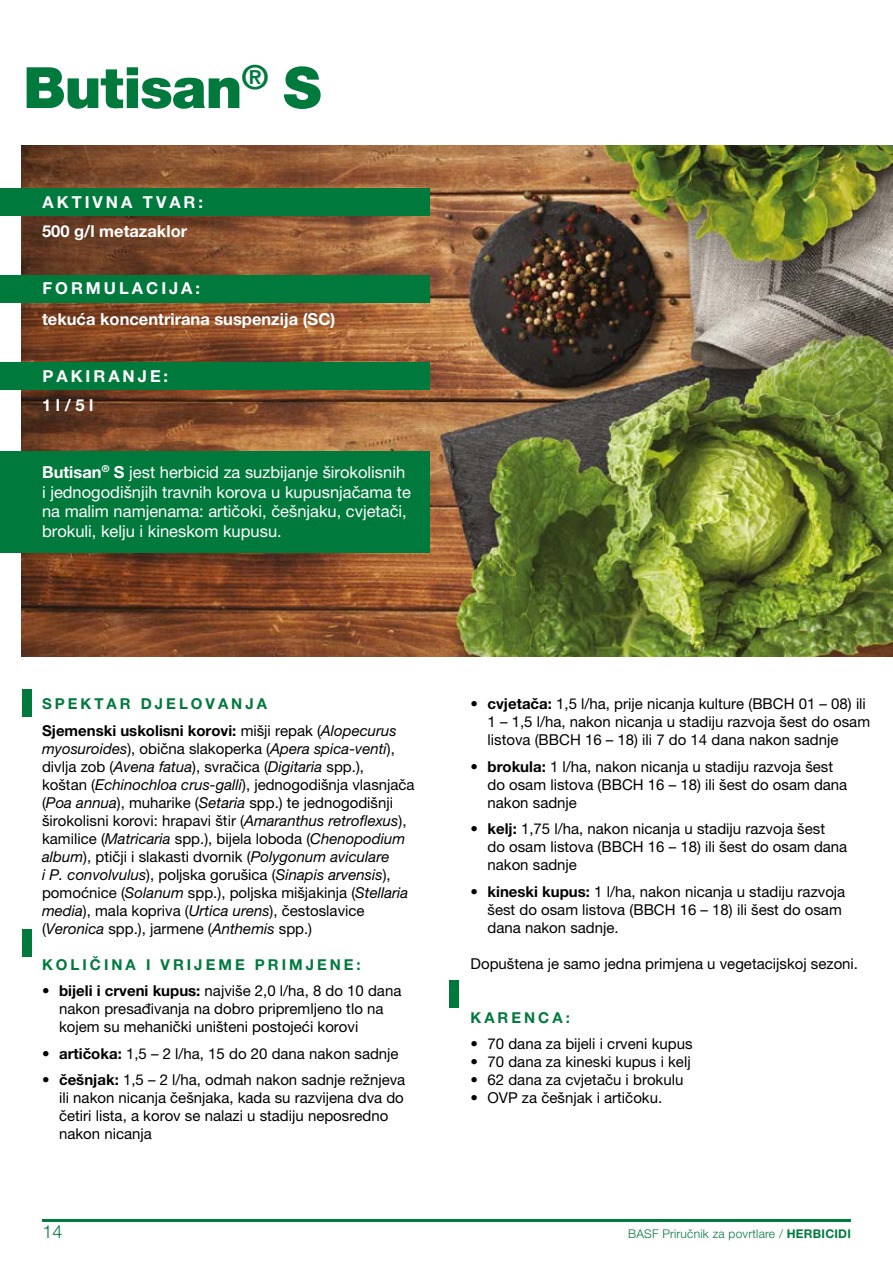
<style>
.page{position:relative;width:893px;height:1263px;background:#fff}
.page>*{position:absolute;margin:0;border:0;box-sizing:border-box;transform-origin:0 0}
.t1{font:900 57px "Helvetica Neue LT Pro";letter-spacing:-.02em;color:#00793d}
.t2{font:300 18px "Helvetica Neue LT Pro";color:#00793d}
.t3{font:16.5px/19.8px "Helvetica Neue LT Pro";color:#fff}
.t4{font:700 16.5px "Helvetica Neue LT Pro";color:#fff}
.t5{font:700 16.5px "Helvetica Neue LT Pro";letter-spacing:.18em;color:#fff}
.t6{font:15px/18px "Helvetica Neue LT Pro";color:#000}
.t7{font:700 15px/26.5px "Helvetica Neue LT Pro";color:#000}
.t8{font:700 15px "Helvetica Neue LT Pro";letter-spacing:.2em;color:#00793d}
.t9{font:300 12px "Helvetica Neue LT Pro";letter-spacing:.02em;color:#00793d}
.s1{font-weight:700}
.s2{color:#00793d}
.s3{font-weight:400}
.s4{font-weight:400;font-style:italic}
.s5{font-style:italic}
</style>
<div class="page">
<div style="left:22px;top:929px;width:9px;height:27px;background:#00793d"></div>
<div style="left:22px;top:689px;width:9px;height:27px;background:#00793d"></div>
<div style="left:449px;top:980px;width:10px;height:27px;background:#00793d"></div>
<img style="left:22px;top:146px;width:871px;height:510px">
<div style="left:0;top:188px;width:430px;height:28px;background:#00793d"></div>
<div style="left:0;top:275px;width:430px;height:28px;background:#00793d"></div>
<div style="left:0;top:362px;width:430px;height:28px;background:#00793d"></div>
<div style="left:0;top:451px;width:430px;height:102px;background:#00793d"></div>
<hr style="left:42px;top:1219px;width:809px;height:3px;background:#00793d">
<h1 class="t1" style="left:23px;top:54px;width:299px">Butisan<sup>®</sup> S</h1>
<p class="t5" style="left:43px;top:192px;width:162px">AKTIVNA TVAR:</p>
<p class="t4" style="left:42px;top:220px;width:147px">500 g/l metazaklor</p>
<p class="t5" style="left:43px;top:278px;width:159px">FORMULACIJA:</p>
<p class="t4" style="left:42px;top:309px;width:295px">tekuća koncentrirana suspenzija (SC)</p>
<p class="t5" style="left:43px;top:366px;width:127px">PAKIRANJE:</p>
<p class="t4" style="left:42px;top:395px;width:53px">1 l / 5 l</p>
<p class="t3" style="left:42px;top:462px;width:370px"><span class="s1">Butisan</span><sup>®</sup> <span class="s1">S</span> jest herbicid za suzbijanje širokolisnih i jednogodišnjih travnih korova u kupusnjačama te na malim namjenama: artičoki, češnjaku, cvjetači, brokuli, kelju i kineskom kupusu.</p>
<p class="t7" style="left:42px;top:690px;width:356px"><span class="s2">SPEKTAR DJELOVANJA<br></span>Sjemenski uskolisni korovi: <span class="s3">mišji repak (</span><span class="s4">Alopecurus</span></p>
<p class="t6" style="left:42px;top:739px;width:374px"><span class="s5">myosuroides</span>), obična slakoperka (<span class="s5">Apera spica-venti</span>), divlja zob (<span class="s5">Avena fatua</span>), svračica (<span class="s5">Digitaria</span> spp.),<br>koštan (<span class="s5">Echinochloa crus-galli</span>), jednogodišnja vlasnjača (<span class="s5">Poa annua</span>), muharike (<span class="s5">Setaria</span> spp.) te jednogodišnji širokolisni korovi: hrapavi štir (<span class="s5">Amaranthus retroflexus</span>), kamilice (<span class="s5">Matricaria</span> spp.), bijela loboda (<span class="s5">Chenopodium album</span>), ptičji i slakasti dvornik (<span class="s5">Polygonum aviculare<br>i P. convolvulus</span>), poljska gorušica (<span class="s5">Sinapis arvensis</span>), pomoćnice (<span class="s5">Solanum</span> spp.), poljska mišjakinja (<span class="s5">Stellaria media</span>), mala kopriva (<span class="s5">Urtica urens</span>), čestoslavice (<span class="s5">Veronica</span> spp.), jarmene (<span class="s5">Anthemis</span> spp.)</p>
<p class="t8" style="left:42px;top:955px;width:320px">KOLIČINA I VRIJEME PRIMJENE:</p>
<p class="t6" style="left:59px;top:982px;width:344px;text-indent:-17px"><span class="s1">• bijeli i crveni kupus:</span> najviše 2,0 l/ha, 8 do 10 dana nakon presađivanja na dobro pripremljeno tlo na kojem su mehanički uništeni postojeći korovi</p>
<p class="t6" style="left:42px;top:1044px;width:358px"><span class="s1">• artičoka:</span> 1,5 – 2 l/ha, 15 do 20 dana nakon sadnje</p>
<p class="t6" style="left:59px;top:1071px;width:348px;text-indent:-17px"><span class="s1">• češnjak:</span> 1,5 – 2 l/ha, odmah nakon sadnje režnjeva ili nakon nicanja češnjaka, kada su razvijena dva do četiri lista, a korov se nalazi u stadiju neposredno nakon nicanja</p>
<p class="t6" style="left:487px;top:695px;width:384px;text-indent:-17px"><span class="s1">• cvjetača:</span> 1,5 l/ha, prije nicanja kulture (BBCH 01 – 08) ili<br>1 – 1,5 l/ha, nakon nicanja u stadiju razvoja šest do osam listova (BBCH 16 – 18) ili 7 do 14 dana nakon sadnje</p>
<p class="t6" style="left:487px;top:757px;width:361px;text-indent:-17px"><span class="s1">• brokula:</span> 1 l/ha, nakon nicanja u stadiju razvoja šest do osam listova (BBCH 16 – 18) ili šest do osam dana nakon sadnje</p>
<p class="t6" style="left:487px;top:820px;width:361px;text-indent:-17px"><span class="s1">• kelj:</span> 1,75 l/ha, nakon nicanja u stadiju razvoja šest<br>do osam listova (BBCH 16 – 18) ili šest do osam dana nakon sadnje</p>
<p class="t6" style="left:487px;top:882px;width:359px;text-indent:-17px"><span class="s1">• kineski kupus:</span> 1 l/ha, nakon nicanja u stadiju razvoja šest do osam listova (BBCH 16 – 18) ili šest do osam dana nakon sadnje.</p>
<p class="t6" style="left:470px;top:954px;width:389px">Dopuštena je samo jedna primjena u vegetacijskoj sezoni.</p>
<p class="t8" style="left:470px;top:1008px;width:101px">KARENCA:</p>
<p class="t6" style="left:470px;top:1035px;width:224px">• 70 dana za bijeli i crveni kupus</p>
<p class="t6" style="left:470px;top:1053px;width:222px">• 70 dana za kineski kupus i kelj</p>
<p class="t6" style="left:470px;top:1071px;width:214px">• 62 dana za cvjetaču i brokulu</p>
<p class="t6" style="left:470px;top:1089px;width:193px">• OVP za češnjak i artičoku.</p>
<p class="t2" style="left:43px;top:1221px;width:22px">14</p>
<p class="t9" style="left:628px;top:1227px;width:224px">BASF Priručnik za povrtlare / <span class="s1">HERBICIDI</span></p>
</div>
